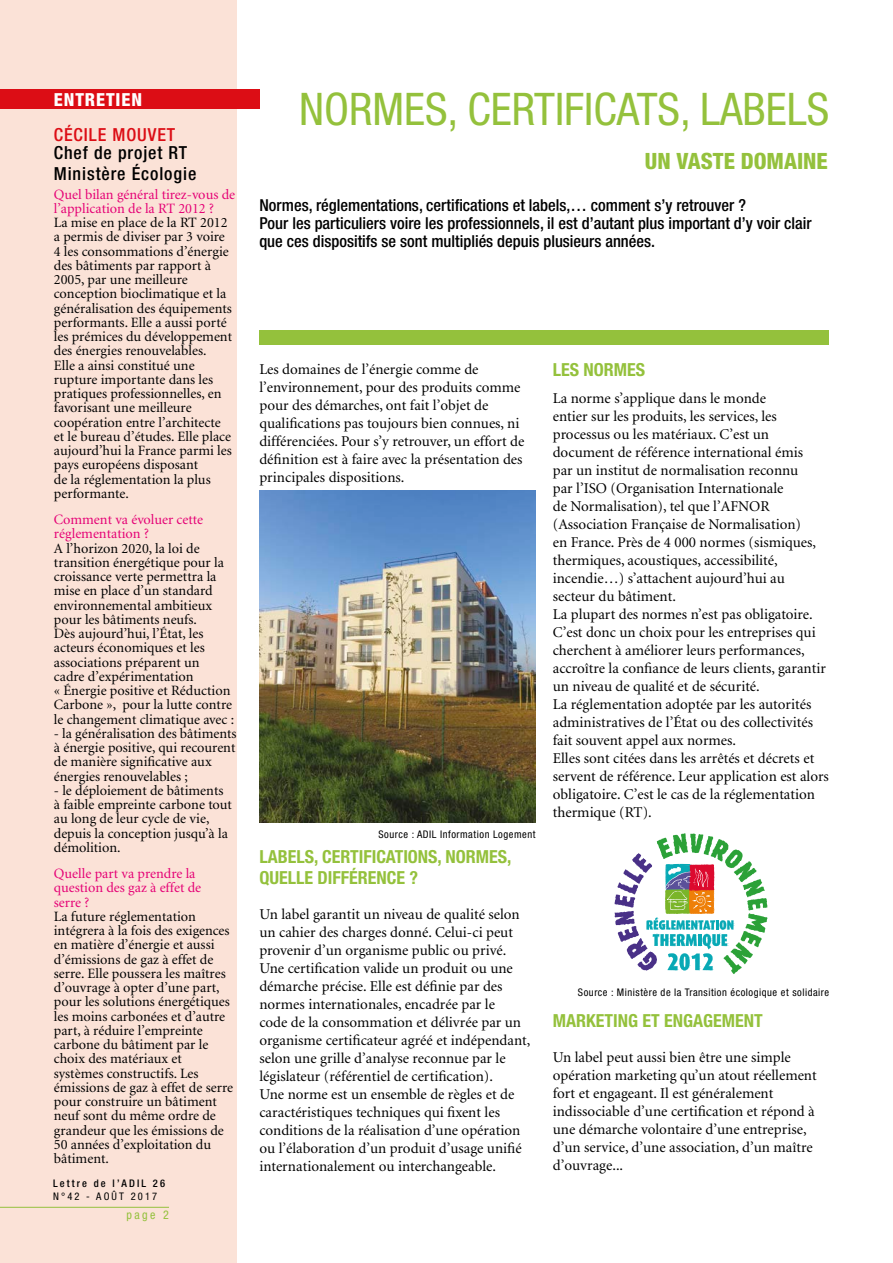
<style>
.page{position:relative;width:893px;height:1263px;background:#fff}
.page>*{position:absolute;margin:0;border:0;box-sizing:border-box;transform-origin:0 0}
.t1{font:condensed 45px "Helvetica Neue LT";color:#94c13c}
.t2{font:800 condensed 22.5px "Helvetica Neue LT";color:#94c13c}
.t3{font:700 condensed 18px/21px "Helvetica Neue LT";color:#94c13c}
.t4{font:500 condensed 18px/21.6px "Helvetica Neue LT";letter-spacing:.05em;color:#000}
.t5{font:500 condensed 18px "Helvetica Neue LT";letter-spacing:.05em;color:#dc0d15}
.t6{font:800 condensed 18px "Helvetica Neue LT";letter-spacing:.05em;color:#fff}
.t7{font:500 condensed 16.5px/18px "Helvetica Neue LT";color:#000}
.t8{font:15px/18px "Minion LT";color:#000}
.t9{font:14.25px/14.2px "Minion LT";color:#000}
.t10{font:14.25px/14.2px "Minion LT";color:#e50075}
.t11{font:condensed 12px "Helvetica Neue LT";color:#94c13c}
.t12{font:condensed 10.5px "Helvetica Neue LT";letter-spacing:.05em;color:#000}
.t13{font:500 condensed 10.5px "Helvetica Neue LT";letter-spacing:.2em;color:#000}
.t14{font:condensed 10.5px "Helvetica Neue LT";letter-spacing:.2em;color:#000}
</style>
<div class="page">
<div style="left:0;top:0;width:237px;height:1263px;background:#fbe2d7"></div>
<div style="left:0;top:89px;width:259px;height:19px;background:#dc0d15"></div>
<div style="left:259px;top:330px;width:570px;height:14px;background:#94c13c"></div>
<hr style="left:0;top:1207px;width:169px;height:1px;background:#94c13c">
<img style="left:259px;top:490px;width:277px;height:333px">
<svg style="left:614px;top:833px;width:153px;height:141px"></svg>
<p class="t6" style="left:54px;top:89px;width:90px">ENTRETIEN</p>
<p class="t5" style="left:54px;top:124px;width:123px">CÉCILE MOUVET</p>
<h1 class="t1" style="left:299px;top:83px;width:532px">NORMES, CERTIFICATS, LABELS</h1>
<p class="t4" style="left:54px;top:141px;width:144px">Chef de projet RT<br>Ministère Écologie</p>
<h2 class="t2" style="left:645px;top:147px;width:184px">UN VASTE DOMAINE</h2>
<p class="t10" style="left:54px;top:187px;width:183px">Quel bilan général tirez-vous de l’application de la RT 2012 ?</p>
<p class="t9" style="left:54px;top:216px;width:180px">La mise en place de la RT 2012 a permis de diviser par 3 voire<br>4 les consommations d’énergie des bâtiments par rapport à<br>2005, par une meilleure conception bioclimatique et la généralisation des équipements performants. Elle a aussi porté les prémices du développement des énergies renouvelables.<br>Elle a ainsi constitué une rupture importante dans les pratiques professionnelles, en favorisant une meilleure coopération entre l’architecte et le bureau d’études. Elle place aujourd’hui la France parmi les pays européens disposant<br>de la réglementation la plus performante.</p>
<p class="t10" style="left:54px;top:513px;width:151px">Comment va évoluer cette réglementation ?</p>
<p class="t9" style="left:54px;top:541px;width:182px">A l’horizon 2020, la loi de transition énergétique pour la croissance verte permettra la mise en place d’un standard environnemental ambitieux pour les bâtiments neufs.<br>Dès aujourd’hui, l’État, les acteurs économiques et les associations préparent un<br>cadre d’expérimentation<br>« Énergie positive et Réduction<br>Carbone », pour la lutte contre le changement climatique avec :</p>
<p class="t9" style="left:54px;top:727px;width:184px">- la généralisation des bâtiments à énergie positive, qui recourent de manière significative aux énergies renouvelables ;</p>
<p class="t9" style="left:54px;top:784px;width:180px">- le déploiement de bâtiments à faible empreinte carbone tout au long de leur cycle de vie, depuis la conception jusqu’à la démolition.</p>
<p class="t10" style="left:54px;top:867px;width:149px">Quelle part va prendre la question des gaz à effet de serre ?</p>
<p class="t9" style="left:54px;top:910px;width:181px">La future réglementation intégrera à la fois des exigences en matière d’énergie et aussi d’émissions de gaz à effet de serre. Elle poussera les maîtres d’ouvrage à opter d’une part, pour les solutions énergétiques les moins carbonées et d’autre part, à réduire l’empreinte carbone du bâtiment par le choix des matériaux et systèmes constructifs. Les émissions de gaz à effet de serre pour construire un bâtiment neuf sont du même ordre de grandeur que les émissions de<br>50 années d’exploitation du bâtiment.</p>
<p class="t13" style="left:53px;top:1177px;width:113px">Lettre de l’ADIL 26</p>
<p class="t14" style="left:53px;top:1190px;width:106px">N°42 - AOÛT 2017</p>
<p class="t11" style="left:126px;top:1208px;width:44px">page 2</p>
<p class="t7" style="left:259px;top:196px;width:554px">Normes, réglementations, certifications et labels,… comment s’y retrouver ?<br>Pour les particuliers voire les professionnels, il est d’autant plus important d’y voir clair que ces dispositifs se sont multipliés depuis plusieurs années.</p>
<p class="t8" style="left:259px;top:361px;width:267px">Les domaines de l’énergie comme de l’environnement, pour des produits comme pour des démarches, ont fait l’objet de qualifications pas toujours bien connues, ni différenciées. Pour s’y retrouver, un effort de définition est à faire avec la présentation des principales dispositions.</p>
<p class="t12" style="left:378px;top:828px;width:158px">Source : ADIL Information Logement</p>
<p class="t3" style="left:259px;top:846px;width:254px">LABELS, CERTIFICATIONS, NORMES,<br>QUELLE DIFFÉRENCE ?</p>
<p class="t8" style="left:259px;top:906px;width:273px">Un label garantit un niveau de qualité selon un cahier des charges donné. Celui-ci peut provenir d’un organisme public ou privé.<br>Une certification valide un produit ou une démarche précise. Elle est définie par des normes internationales, encadrée par le<br>code de la consommation et délivrée par un organisme certificateur agréé et indépendant, selon une grille d’analyse reconnue par le législateur (référentiel de certification).<br>Une norme est un ensemble de règles et de caractéristiques techniques qui fixent les conditions de la réalisation d’une opération ou l’élaboration d’un produit d’usage unifié internationalement ou interchangeable.</p>
<p class="t3" style="left:553px;top:359px;width:94px">LES NORMES</p>
<p class="t8" style="left:553px;top:390px;width:278px">La norme s’applique dans le monde<br>entier sur les produits, les services, les processus ou les matériaux. C’est un document de référence international émis<br>par un institut de normalisation reconnu<br>par l’ISO (Organisation Internationale<br>de Normalisation), tel que l’AFNOR (Association Française de Normalisation)<br>en France. Près de 4 000 normes (sismiques, thermiques, acoustiques, accessibilité, incendie…) s’attachent aujourd’hui au secteur du bâtiment.<br>La plupart des normes n’est pas obligatoire.<br>C’est donc un choix pour les entreprises qui cherchent à améliorer leurs performances, accroître la confiance de leurs clients, garantir un niveau de qualité et de sécurité.<br>La réglementation adoptée par les autorités administratives de l’État ou des collectivités fait souvent appel aux normes.<br>Elles sont citées dans les arrêtés et décrets et servent de référence. Leur application est alors obligatoire. C’est le cas de la réglementation thermique (RT).</p>
<p class="t12" style="left:578px;top:986px;width:253px">Source : Ministère de la Transition écologique et solidaire</p>
<p class="t3" style="left:553px;top:1010px;width:211px">MARKETING ET ENGAGEMENT</p>
<p class="t8" style="left:553px;top:1049px;width:265px">Un label peut aussi bien être une simple opération marketing qu’un atout réellement fort et engageant. Il est généralement indissociable d’une certification et répond à une démarche volontaire d’une entreprise, d’un service, d’une association, d’un maître d’ouvrage...</p>
</div>
